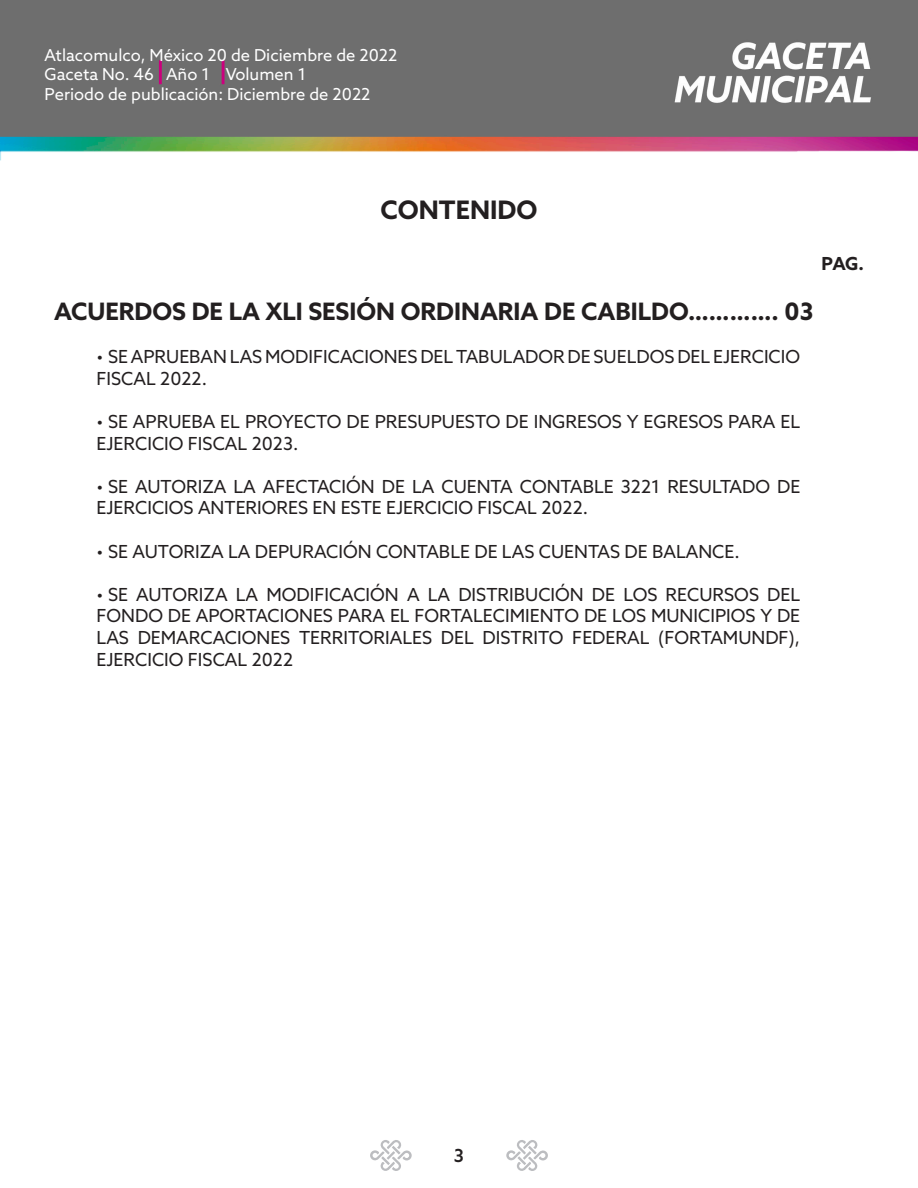
<style>
.page{position:relative;width:918px;height:1188px;background:#fff}
.page>*{position:absolute;margin:0;border:0;box-sizing:border-box;transform-origin:0 0}
.titulo_indice_pagina{font:700 25.5px "Azo Sans";color:#231f20}
.titulo_indice_pagina-2{font:700 24px "Azo Sans";color:#231f20}
.contenido_indice_pun{font:18px/21.6px "Azo Sans";color:#231f20}
.t1{font:700 18px "Azo Sans";color:#231f20}
.t2{font:500 18px "Azo Sans";color:#231f20}
.t3{font:16.5px/19.8px "Azo Sans";color:#fff}
</style>
<div class="page">
<img style="left:0;top:0;width:918px;height:161px">
<svg style="left:506px;top:1140px;width:42px;height:31px"></svg>
<svg style="left:370px;top:1140px;width:42px;height:31px"></svg>
<p class="t3" style="left:45px;top:45px;width:354px">Atlacomulco, México 20 de Diciembre de 2022<br>Gaceta No. 46 Año 1 Volumen 1<br>Periodo de publicación: Diciembre de 2022</p>
<p class="titulo_indice_pagina" style="left:380px;top:193px;width:159px">CONTENIDO</p>
<p class="t1" style="left:822px;top:251px;width:44px">PAG.</p>
<p class="titulo_indice_pagina-2" style="left:54px;top:296px;width:761px">ACUERDOS DE LA XLI SESIÓN ORDINARIA DE CABILDO…………. 03</p>
<p class="contenido_indice_pun" style="left:97px;top:346px;width:705px">• SE APRUEBAN LAS MODIFICACIONES DEL TABULADOR DE SUELDOS DEL EJERCICIO<br>FISCAL 2022.</p>
<p class="contenido_indice_pun" style="left:97px;top:411px;width:705px">• SE APRUEBA EL PROYECTO DE PRESUPUESTO DE INGRESOS Y EGRESOS PARA EL<br>EJERCICIO FISCAL 2023.</p>
<p class="contenido_indice_pun" style="left:97px;top:475px;width:705px">• SE AUTORIZA LA AFECTACIÓN DE LA CUENTA CONTABLE 3221 RESULTADO DE<br>EJERCICIOS ANTERIORES EN ESTE EJERCICIO FISCAL 2022.</p>
<p class="contenido_indice_pun" style="left:97px;top:540px;width:645px">• SE AUTORIZA LA DEPURACIÓN CONTABLE DE LAS CUENTAS DE BALANCE.</p>
<p class="contenido_indice_pun" style="left:97px;top:583px;width:705px;text-align:justify">• SE AUTORIZA LA MODIFICACIÓN A LA DISTRIBUCIÓN DE LOS RECURSOS DEL FONDO DE APORTACIONES PARA EL FORTALECIMIENTO DE LOS MUNICIPIOS Y DE LAS DEMARCACIONES TERRITORIALES DEL DISTRITO FEDERAL (FORTAMUNDF), EJERCICIO FISCAL 2022</p>
<p class="t2" style="left:454px;top:1144px;width:12px">3</p>
</div>
